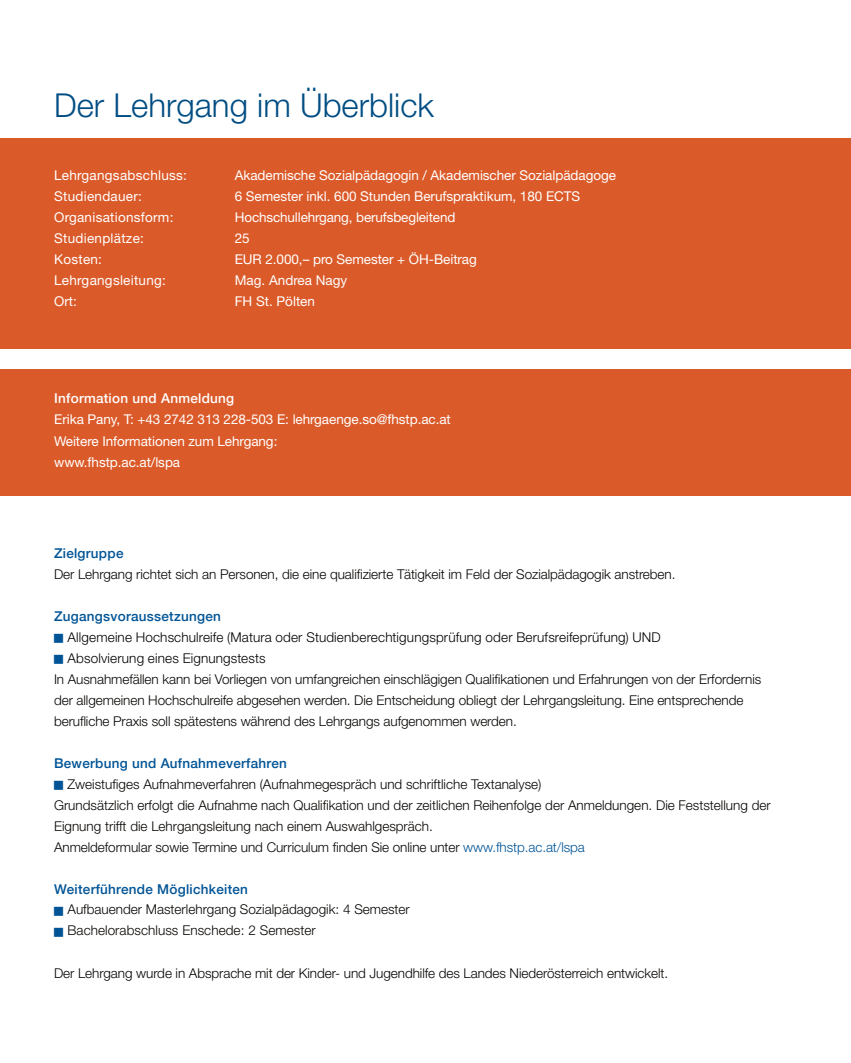
<style>
.page{position:relative;width:851px;height:1063px;background:#fff}
.page>*{position:absolute;margin:0;border:0;box-sizing:border-box;transform-origin:0 0}
.t1{font:300 33px "Helvetica Neue LT Std";color:#004d83}
.t2{font:300 13.5px/21px "Helvetica Neue LT Std";letter-spacing:-.005em;color:#080502}
.t3{font:13.5px/21px "Helvetica Neue LT Std";letter-spacing:-.005em;color:#fff}
.t4{font:300 13.5px/21px "Helvetica Neue LT Std";letter-spacing:.01em;color:#000}
.t5{font:500 13.5px "Helvetica Neue LT";letter-spacing:.02em;color:#005496}
.t6{font:13.5px "Helvetica Neue LT Std";letter-spacing:.02em;color:#fff}
.t7{font:500 13.5px "Helvetica Neue LT";letter-spacing:.02em;color:#fff}
.s1{color:#005496}
</style>
<div class="page">
<div style="left:0;top:369px;width:850px;height:126px;background:#db5a29"></div>
<div style="left:0;top:138px;width:850px;height:210px;background:#db5a29"></div>
<h1 class="t1" style="left:54px;top:85px;width:381px">Der Lehrgang im Überblick</h1>
<p class="t6" style="left:54px;top:167px;width:134px">Lehrgangsabschluss:</p>
<p class="t3" style="left:235px;top:165px;width:382px">Akademische Sozialpädagogin / Akademischer Sozialpädagoge</p>
<p class="t6" style="left:54px;top:188px;width:89px">Studiendauer:</p>
<p class="t3" style="left:235px;top:186px;width:347px">6 Semester inkl. 600 Stunden Berufspraktikum, 180 ECTS</p>
<p class="t6" style="left:54px;top:209px;width:121px">Organisationsform:</p>
<p class="t3" style="left:235px;top:207px;width:222px">Hochschullehrgang, berufsbegleitend</p>
<p class="t6" style="left:54px;top:230px;width:91px">Studienplätze:</p>
<p class="t3" style="left:235px;top:228px;width:16px">25</p>
<p class="t3" style="left:54px;top:249px;width:49px">Kosten:</p>
<p class="t3" style="left:235px;top:249px;width:243px">EUR 2.000,– pro Semester + ÖH-Beitrag</p>
<p class="t6" style="left:54px;top:272px;width:113px">Lehrgangsleitung:</p>
<p class="t3" style="left:235px;top:270px;width:114px">Mag. Andrea Nagy</p>
<p class="t3" style="left:54px;top:291px;width:24px">Ort:</p>
<p class="t3" style="left:235px;top:291px;width:82px">FH St. Pölten</p>
<p class="t7" style="left:54px;top:391px;width:182px">Information und Anmeldung</p>
<p class="t3" style="left:54px;top:409px;width:398px">Erika Pany, T: +43 2742 313 228-503 E: lehrgaenge.so@fhstp.ac.at<br>Weitere Informationen zum Lehrgang:<br>www.fhstp.ac.at/lspa</p>
<p class="t5" style="left:54px;top:545px;width:71px">Zielgruppe</p>
<p class="t2" style="left:54px;top:563px;width:623px">Der Lehrgang richtet sich an Personen, die eine qualifizierte Tätigkeit im Feld der Sozialpädagogik anstreben.</p>
<p class="t5" style="left:54px;top:608px;width:168px">Zugangsvoraussetzungen</p>
<p class="t4" style="left:68px;top:626px;width:594px">Allgemeine Hochschulreife (Matura oder Studienberechtigungsprüfung oder Berufsreifeprüfung) UND<br>Absolvierung eines Eignungstests</p>
<p class="t2" style="left:54px;top:668px;width:708px">In Ausnahmefällen kann bei Vorliegen von umfangreichen einschlägigen Qualifikationen und Erfahrungen von der Erfordernis der allgemeinen Hochschulreife abgesehen werden. Die Entscheidung obliegt der Lehrgangsleitung. Eine entsprechende berufliche Praxis soll spätestens während des Lehrgangs aufgenommen werden.</p>
<p class="t5" style="left:54px;top:755px;width:234px">Bewerbung und Aufnahmeverfahren</p>
<p class="t2" style="left:54px;top:773px;width:718px;text-indent:14px">Zweistufiges Aufnahmeverfahren (Aufnahmegespräch und schriftliche Textanalyse)<br>Grundsätzlich erfolgt die Aufnahme nach Qualifikation und der zeitlichen Reihenfolge der Anmeldungen. Die Feststellung der Eignung trifft die Lehrgangsleitung nach einem Auswahlgespräch.<br>Anmeldeformular sowie Termine und Curriculum finden Sie online unter <span class="s1">www.fhstp.ac.at/lspa</span></p>
<p class="t5" style="left:54px;top:881px;width:195px">Weiterführende Möglichkeiten</p>
<p class="t2" style="left:68px;top:898px;width:344px">Aufbauender Masterlehrgang Sozialpädagogik: 4 Semester<br>Bachelorabschluss Enschede: 2 Semester</p>
<p class="t2" style="left:54px;top:962px;width:615px">Der Lehrgang wurde in Absprache mit der Kinder- und Jugendhilfe des Landes Niederösterreich entwickelt.</p>
</div>
